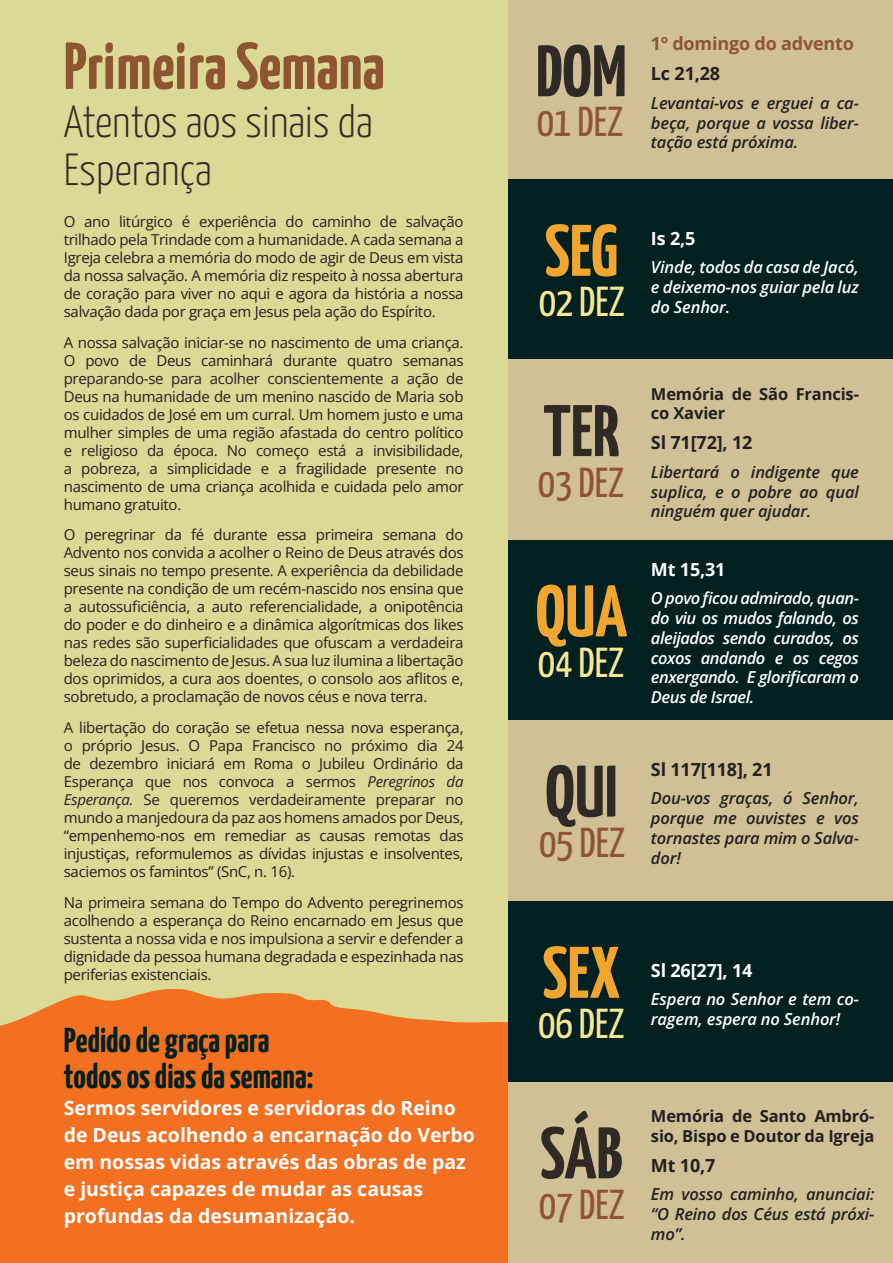
<style>
.page{position:relative;width:893px;height:1263px;background:#dad995}
.page>*{position:absolute;margin:0;border:0;box-sizing:border-box;transform-origin:0 0}
.t1{font:700 72.9px "Yanone Kaffeesatz";color:#302a27}
.t2{font:700 72.9px "Yanone Kaffeesatz";color:#f2a630}
.t3{font:700 66px "Yanone Kaffeesatz";color:#8f5532}
.t4{font:300 45px/48px "Yanone Kaffeesatz";color:#302a27}
.t5{font:41.85px "Yanone Kaffeesatz";color:#8f5532}
.t6{font:41.85px "Yanone Kaffeesatz";color:#f9e793}
.t7{font:41.85px "Yanone Kaffeesatz";color:#f9e694}
.t8{font:700 34.5px/36px "Yanone Kaffeesatz";color:#012020}
.t9{font:700 19.5px/27px "Open Sans";color:#fff}
.t10{font:700 18px "Open Sans";letter-spacing:-.01em;color:#231f20}
.t11{font:700 18px "Open Sans";letter-spacing:-.01em;color:#fff}
.t12{font:700 18px "Open Sans";letter-spacing:-.01em;color:#8f5532}
.t13{font:italic 600 16.5px/19.8px "Open Sans";letter-spacing:-.01em;color:#231f20;text-align:justify}
.t14{font:italic 600 16.5px/19.8px "Open Sans";letter-spacing:-.01em;color:#fff;text-align:justify}
.t15{font:700 16.5px/19.8px "Open Sans";letter-spacing:-.01em;color:#231f20}
.t16{font:15px/18px "Open Sans";letter-spacing:-.02em;color:#231f20;text-align:justify}
.s1{font-style:italic}
</style>
<div class="page">
<div style="left:0;top:988px;width:509px;height:275px;background:#f37021"></div>
<div style="left:509px;top:0;width:384px;height:180px;background:#d1c095"></div>
<div style="left:509px;top:180px;width:384px;height:179px;background:#012020"></div>
<div style="left:509px;top:540px;width:384px;height:180px;background:#012020"></div>
<div style="left:509px;top:900px;width:384px;height:182px;background:#012020"></div>
<div style="left:509px;top:359px;width:384px;height:181px;background:#d1c095"></div>
<div style="left:509px;top:720px;width:384px;height:180px;background:#d1c095"></div>
<div style="left:509px;top:1082px;width:384px;height:181px;background:#d1c095"></div>
<h2 class="t3" style="left:64px;top:18px;width:323px">Primeira Semana</h2>
<h3 class="t4" style="left:64px;top:94px;width:311px">Atentos aos sinais da<br>Esperança</h3>
<p class="t16" style="left:64px;top:212px;width:401px">O ano litúrgico é experiência do caminho de salvação trilhado pela Trindade com a humanidade. A cada semana a Igreja celebra a memória do modo de agir de Deus em vista da nossa salvação. A memória diz respeito à nossa abertura de coração para viver no aqui e agora da história a nossa salvação dada por graça em Jesus pela ação do Espírito.</p>
<p class="t16" style="left:64px;top:333px;width:401px">A nossa salvação iniciar-se no nascimento de uma criança.<br>O povo de Deus caminhará durante quatro semanas preparando-se para acolher conscientemente a ação de Deus na humanidade de um menino nascido de Maria sob os cuidados de José em um curral. Um homem justo e uma mulher simples de uma região afastada do centro político e religioso da época. No começo está a invisibilidade, a pobreza, a simplicidade e a fragilidade presente no nascimento de uma criança acolhida e cuidada pelo amor humano gratuito.</p>
<p class="t16" style="left:64px;top:526px;width:401px">O peregrinar da fé durante essa primeira semana do Advento nos convida a acolher o Reino de Deus através dos seus sinais no tempo presente. A experiência da debilidade presente na condição de um recém-nascido nos ensina que a autossuficiência, a auto referencialidade, a onipotência do poder e do dinheiro e a dinâmica algorítmicas dos likes nas redes são superficialidades que ofuscam a verdadeira beleza do nascimento de Jesus. A sua luz ilumina a libertação dos oprimidos, a cura aos doentes, o consolo aos aflitos e, sobretudo, a proclamação de novos céus e nova terra.</p>
<p class="t16" style="left:64px;top:718px;width:401px">A libertação do coração se efetua nessa nova esperança, o próprio Jesus. O Papa Francisco no próximo dia 24 de dezembro iniciará em Roma o Jubileu Ordinário da Esperança que nos convoca a sermos <span class="s1">Peregrinos da Esperança.</span> Se queremos verdadeiramente preparar no mundo a manjedoura da paz aos homens amados por Deus, “empenhemo-nos em remediar as causas remotas das injustiças, reformulemos as dívidas injustas e insolventes, saciemos os famintos” (SnC, n. 16).</p>
<p class="t16" style="left:64px;top:893px;width:401px">Na primeira semana do Tempo do Advento peregrinemos acolhendo a esperança do Reino encarnado em Jesus que sustenta a nossa vida e nos impulsiona a servir e defender a dignidade da pessoa humana degradada e espezinhada nas periferias existenciais.</p>
<h3 class="t8" style="left:64px;top:1020px;width:251px">Pedido de graça para todos os dias da semana:</h3>
<h3 class="t9" style="left:64px;top:1094px;width:413px">Sermos servidores e servidoras do Reino de Deus acolhendo a encarnação do Verbo em nossas vidas através das obras de paz e justiça capazes de mudar as causas profundas da desumanização.</h3>
<h1 class="t1" style="left:536px;top:18px;width:92px">DOM</h1>
<h3 class="t5" style="left:537px;top:91px;width:88px">01 DEZ</h3>
<p class="t12" style="left:651px;top:31px;width:205px">1º domingo do advento</p>
<p class="t10" style="left:651px;top:61px;width:71px">Lc 21,28</p>
<p class="t13" style="left:651px;top:92px;width:209px">Levantai-vos e erguei a ca&shy;beça, porque a vossa liber&shy;tação está próxima.</p>
<h1 class="t2" style="left:545px;top:197px;width:75px">SEG</h1>
<h3 class="t6" style="left:539px;top:272px;width:88px">02 DEZ</h3>
<p class="t11" style="left:651px;top:226px;width:46px">Is 2,5</p>
<p class="t14" style="left:651px;top:257px;width:209px">Vinde, todos da casa de Jacó, e deixemo-nos guiar pela luz do Senhor.</p>
<h1 class="t1" style="left:543px;top:377px;width:78px">TER</h1>
<h3 class="t5" style="left:538px;top:452px;width:88px">03 DEZ</h3>
<h1 class="t2" style="left:536px;top:558px;width:93px">QUA</h1>
<h3 class="t6" style="left:538px;top:632px;width:88px">04 DEZ</h3>
<p class="t15" style="left:651px;top:383px;width:209px">Memória de São Francis&shy;co Xavier</p>
<p class="t10" style="left:651px;top:430px;width:103px">Sl 71[72], 12</p>
<p class="t13" style="left:651px;top:461px;width:209px">Libertará o indigente que suplica, e o pobre ao qual ninguém quer ajudar.</p>
<p class="t11" style="left:651px;top:556px;width:76px">Mt 15,31</p>
<p class="t14" style="left:651px;top:588px;width:209px">O povo ficou admirado, quan&shy;do viu os mudos falando, os aleijados sendo curados, os coxos andando e os cegos enxergando. E glorificaram o Deus de Israel.</p>
<h1 class="t1" style="left:545px;top:738px;width:74px">QUI</h1>
<h3 class="t5" style="left:539px;top:812px;width:88px">05 DEZ</h3>
<p class="t10" style="left:651px;top:757px;width:123px">Sl 117[118], 21</p>
<p class="t13" style="left:651px;top:788px;width:209px">Dou-vos graças, ó Senhor, porque me ouvistes e vos tornastes para mim o Salva&shy;dor!</p>
<h1 class="t2" style="left:543px;top:919px;width:79px">SEX</h1>
<h3 class="t7" style="left:538px;top:993px;width:88px">06 DEZ</h3>
<p class="t11" style="left:651px;top:958px;width:103px">Sl 26[27], 14</p>
<p class="t14" style="left:651px;top:989px;width:209px">Espera no Senhor e tem co&shy;ragem, espera no Senhor!</p>
<h1 class="t1" style="left:540px;top:1100px;width:84px">SÁB</h1>
<h3 class="t5" style="left:539px;top:1174px;width:88px">07 DEZ</h3>
<p class="t15" style="left:651px;top:1105px;width:225px">Memória de Santo Ambró&shy;sio, Bispo e Doutor da Igreja</p>
<p class="t10" style="left:651px;top:1152px;width:66px">Mt 10,7</p>
<p class="t13" style="left:651px;top:1184px;width:225px">Em vosso caminho, anunciai: “O Reino dos Céus está próxi&shy;mo”.</p>
</div>
